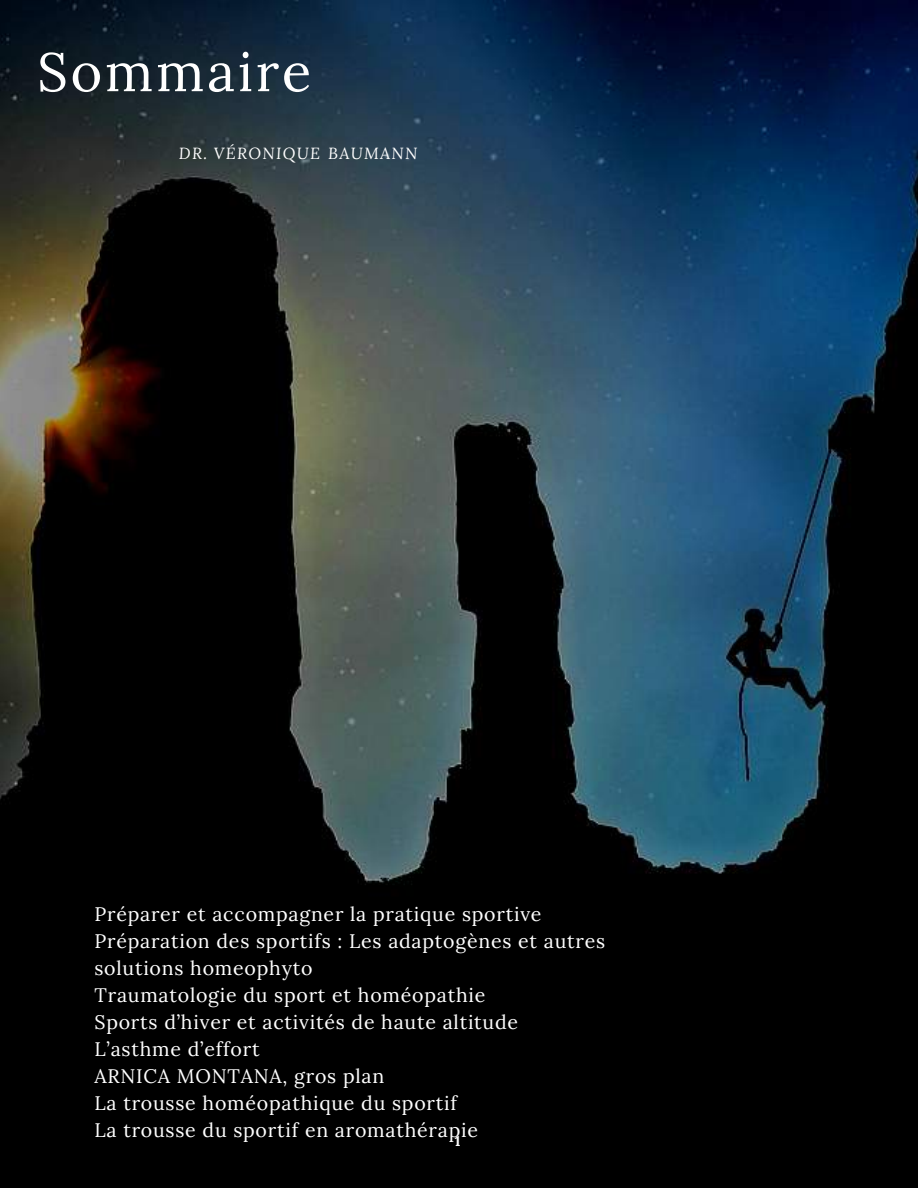
<style>
.page{position:relative;width:918px;height:1188px;background:#fff}
.page>*{position:absolute;margin:0;border:0;box-sizing:border-box;transform-origin:0 0}
.t1{font:54.15px "Lora";letter-spacing:.05em;color:#fff}
.t2{font:19.5px/27px "Lora";letter-spacing:.04em;color:#fff}
.t3{font:italic 16.2px "Lora";letter-spacing:.08em;color:#fff}
.t4{font:700 13.95px "Lora";color:#fff}
</style>
<div class="page">
<img style="left:0;top:0;width:918px;height:1188px">
<h1 class="t1" style="left:37px;top:40px;width:276px">Sommaire</h1>
<p class="t3" style="left:179px;top:143px;width:240px">DR. VÉRONIQUE BAUMANN</p>
<p class="t2" style="left:94px;top:901px;width:512px">Préparer et accompagner la pratique sportive Préparation des sportifs : Les adaptogènes et autres solutions homeophyto<br>Traumatologie du sport et homéopathie<br>Sports d’hiver et activités de haute altitude L’asthme d’effort<br>ARNICA MONTANA, gros plan<br>La trousse homéopathique du sportif<br>La trousse du sportif en aromathérapie</p>
<p class="t4" style="left:455px;top:1132px;width:7px">1</p>
</div>
